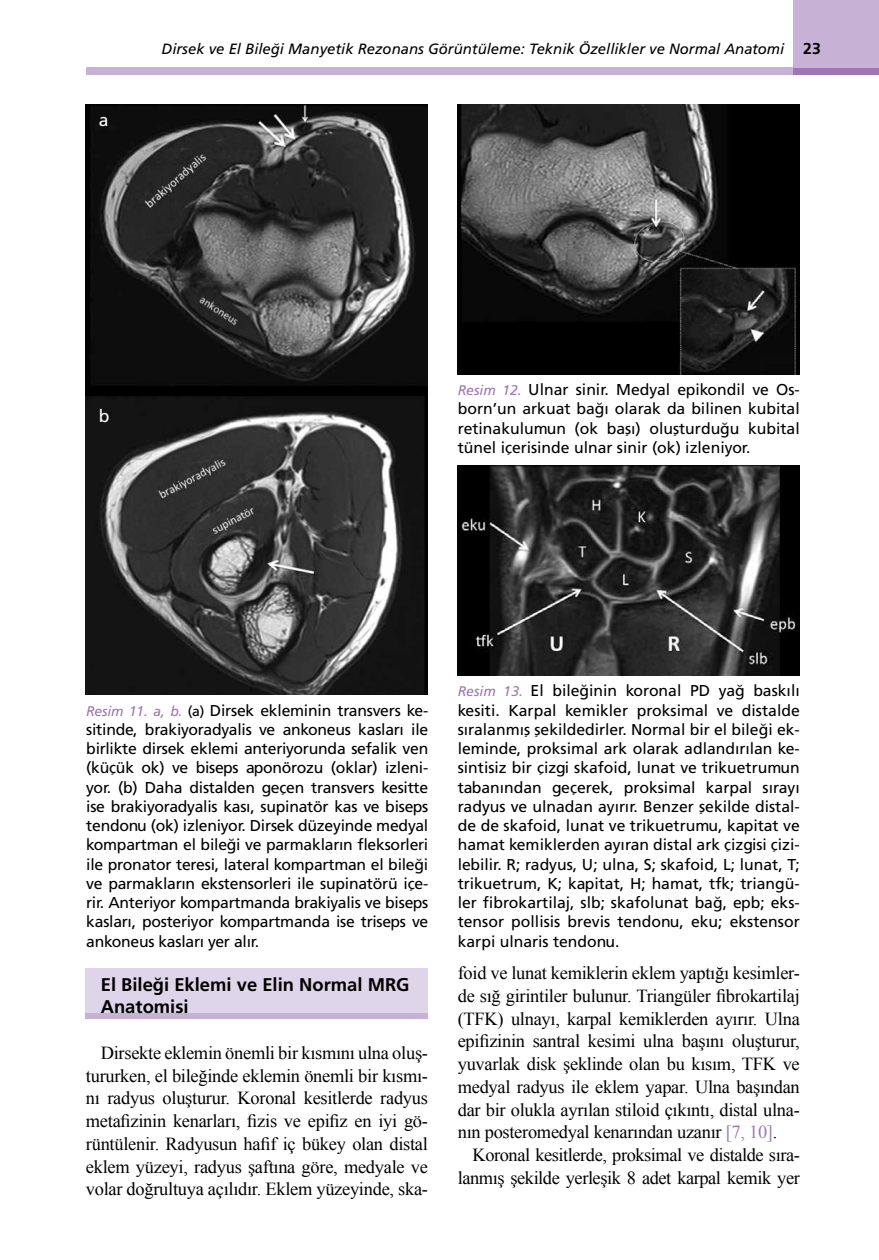
<style>
.page{position:relative;width:879px;height:1260px;background:#fff}
.page>*{position:absolute;margin:0;border:0;box-sizing:border-box;transform-origin:0 0}
.t1{font:18.38px/22.8px "Times New Roman";letter-spacing:-.015em;color:#000;text-align:justify}
.t2{font:18.38px/22.8px "Frutiger Bold Tr";color:#000}
.t3{font:17.5px "Frutiger Normal Tr";color:#fff}
.t4{font:15.75px/19.2px "Frutiger Normal Tr";color:#000;text-align:justify}
.t5{font:14.88px "Frutiger Italic Tr";color:#000}
.s1{font-family:"Frutiger Bold Tr";font-size:15.75px}
.s2{font-family:"Frutiger Italic Tr";font-size:14px;color:#9e76b4}
.s3{font-size:14px}
.s4{color:#9e76b4}
</style>
<div class="page">
<div style="left:86px;top:969px;width:341px;height:49px;background:#dfd5ea"></div>
<div style="left:86px;top:1014px;width:341px;height:5px;background:#c7b2d6"></div>
<img style="left:457px;top:105px;width:342px;height:269px">
<img style="left:86px;top:105px;width:341px;height:590px">
<img style="left:457px;top:465px;width:342px;height:210px">
<div style="left:792px;top:68px;width:86px;height:7px;background:#9e76b4"></div>
<div style="left:86px;top:68px;width:706px;height:7px;background:#c7b2d6"></div>
<div style="left:792px;top:0;width:86px;height:68px;background:#c7b2d6"></div>
<p class="t3" style="left:99px;top:109px;width:11px">a</p>
<p class="t5" style="left:161px;top:40px;width:660px">Dirsek ve El Bileği Manyetik Rezonans Görüntüleme: Teknik Özellikler ve Normal Anatomi <span class="s1">23</span></p>
<p class="t3" style="left:99px;top:406px;width:12px">b</p>
<p class="t4" style="left:457px;top:380px;width:343px"><span class="s2">Resim 12.</span> Ulnar sinir. Medyal epikondil ve Os&shy;born’un arkuat bağı olarak da bilinen kubital retinakulumun (ok başı) oluşturduğu kubital tünel içerisinde ulnar sinir (ok) izleniyor.</p>
<p class="t4" style="left:86px;top:700px;width:343px"><span class="s2">Resim 11. a, b.</span> <span class="s3">(a)</span> Dirsek ekleminin transvers ke&shy;sitinde, brakiyoradyalis ve ankoneus kasları ile birlikte dirsek eklemi anteriyorunda sefalik ven (küçük ok) ve biseps aponörozu (oklar) izleni&shy;yor. (b) Daha distalden geçen transvers kesitte ise brakiyoradyalis kası, supinatör kas ve biseps tendonu (ok) izleniyor. Dirsek düzeyinde medyal kompartman el bileği ve parmakların fleksorleri ile pronator teresi, lateral kompartman el bileği ve parmakların ekstensorleri ile supinatörü içe&shy;rir. Anteriyor kompartmanda brakiyalis ve biseps kasları, posteriyor kompartmanda ise triseps ve ankoneus kasları yer alır.</p>
<p class="t2" style="left:101px;top:973px;width:310px">El Bileği Eklemi ve Elin Normal MRG<br>Anatomisi</p>
<p class="t1" style="left:86px;top:1041px;width:343px;text-indent:15px">Dirsekte eklemin önemli bir kısmını ulna oluş&shy;tururken, el bileğinde eklemin önemli bir kısmı&shy;nı radyus oluşturur. Koronal kesitlerde radyus metafizinin kenarları, fizis ve epifiz en iyi gö&shy;rüntülenir. Radyusun hafif iç bükey olan distal eklem yüzeyi, radyus şaftına göre, medyale ve volar doğrultuya açılıdır. Eklem yüzeyinde, ska-</p>
<p class="t4" style="left:457px;top:681px;width:343px"><span class="s2">Resim 13.</span> El bileğinin koronal PD yağ baskılı kesiti. Karpal kemikler proksimal ve distalde sıralanmış şekildedirler. Normal bir el bileği ek&shy;leminde, proksimal ark olarak adlandırılan ke&shy;sintisiz bir çizgi skafoid, lunat ve trikuetrumun tabanından geçerek, proksimal karpal sırayı radyus ve ulnadan ayırır. Benzer şekilde distal&shy;de de skafoid, lunat ve trikuetrumu, kapitat ve hamat kemiklerden ayıran distal ark çizgisi çizi&shy;lebilir. R; radyus, U; ulna, S; skafoid, L; lunat, T; trikuetrum, K; kapitat, H; hamat, tfk; triangü&shy;ler fibrokartilaj, slb; skafolunat bağ, epb; eks&shy;tensor pollisis brevis tendonu, eku; ekstensor karpi ulnaris tendonu.</p>
<p class="t1" style="left:457px;top:961px;width:343px">foid ve lunat kemiklerin eklem yaptığı kesimler&shy;de sığ girintiler bulunur. Triangüler fibrokartilaj (TFK) ulnayı, karpal kemiklerden ayırır. Ulna epifizinin santral kesimi ulna başını oluşturur, yuvarlak disk şeklinde olan bu kısım, TFK ve medyal radyus ile eklem yapar. Ulna başından dar bir olukla ayrılan stiloid çıkıntı, distal ulna&shy;nın posteromedyal kenarından uzanır <span class="s4">[7, 10]</span>.</p>
<p class="t1" style="left:457px;top:1143px;width:343px;text-align:right">Koronal kesitlerde, proksimal ve distalde sıra&shy;lanmış şekilde yerleşik 8 adet karpal kemik yer</p>
</div>
